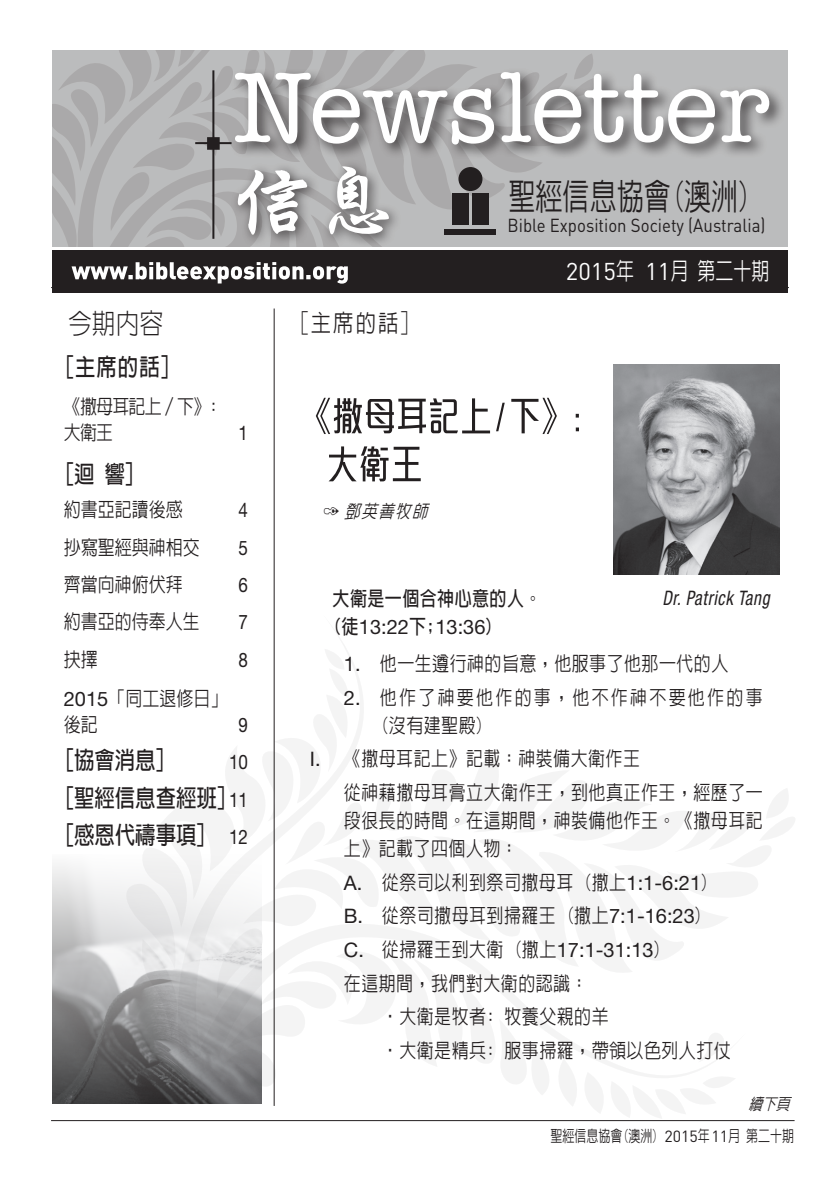
<style>
.page{position:relative;width:840px;height:1191px;background:#fff}
.page>*{position:absolute;margin:0;border:0;box-sizing:border-box;transform-origin:0 0}
.t1{font:500 36px "AR Hei B5";color:#231f20;scale:.75 1}
.t2{font:300 28px "AR Hei B5";color:#231f20;scale:.85 1}
.t3{font:700 24px/37.4px "AR Hei B5";color:#231f20;scale:.85 1}
.t4{font:24px "DIN";color:#fff}
.t5{font:500 24px "AR Hei B5";color:#231f20;scale:.85 1}
.t6{font:500 20px/33.6px "AR Hei B5";letter-spacing:.025em;color:#231f20;scale:.85 1}
.t7{font:20px "Helvetica Neue";color:#231f20}
.t8{font:500 20px "AR Hei B5";color:#231f20;scale:.85 1}
.t9{font:500 20px/28px "AR Hei B5";letter-spacing:.13em;color:#231f20;scale:.85 1}
.t10{font:italic condensed 20px "Helvetica Neue";letter-spacing:.04em;color:#231f20;scale:.85 1}
.t11{font:500 20px/26px "AR Hei B5";letter-spacing:-.05em;color:#231f20;scale:.85 1}
.t12{font:700 20px "AR Hei B5";letter-spacing:.025em;color:#231f20;scale:.85 1}
.t13{font:20px "Helvetica Neue";color:#231f20;scale:.85 1}
.t14{font:18.6px "DIN";color:#231f20;scale:.9 1}
.t15{font:italic 500 18px "AR Hei B5";color:#231f20;scale:.85 1}
.t16{font:500 16px "AR Hei B5";color:#231f20;scale:.75 1}
.t17{font:italic 500 16px "AR Hei B5";color:#231f20;scale:.85 1}
.s1{font-family:"Helvetica Neue";font-weight:400}
.s2{font-family:"Helvetica Neue";font-weight:400;font-size:20px}
.s3{font-family:"AR Hei B5";font-weight:500}
.s4{font-family:"AR Hei B5";font-weight:700}
.s5{font-family:"DIN";font-weight:400}
</style>
<div class="page">
<svg style="left:126px;top:648px;width:669px;height:470px"></svg>
<div style="left:52px;top:250px;width:735px;height:42px;background:#231f20"></div>
<div style="left:230px;top:67px;width:554px;height:93px;background:#231f20;opacity:.75"></div>
<hr style="left:51px;top:287px;width:737px;height:1px;background:#231f20">
<hr style="left:51px;top:1120px;width:743px;height:1px;background:#231f20">
<img style="left:613px;top:364px;width:166px;height:211px">
<svg style="left:52px;top:50px;width:716px;height:197px;background:#b4b3b4"></svg>
<svg style="left:329px;top:446px;width:91px;height:35px"></svg>
<svg style="left:315px;top:398px;width:263px;height:36px"></svg>
<img style="left:53px;top:855px;width:208px;height:248px">
<svg style="left:71px;top:262px;width:276px;height:22px"></svg>
<hr style="left:273px;top:308px;width:1px;height:798px;background:#231f20">
<hr style="left:212px;top:70px;width:2px;height:169px;background:#231f20">
<hr style="left:195px;top:142px;width:36px;height:2px;background:#231f20">
<div style="left:208px;top:138px;width:10px;height:11px;background:#231f20"></div>
<div style="left:207px;top:137px;width:12px;height:13px;border:2px solid #231f20"></div>
<h2 class="t2" style="left:68px;top:310px;width:113px">今期內容</h2>
<p class="t3" style="left:64px;top:348px;width:127px">[主席的話]</p>
<p class="t11" style="left:64px;top:393px;width:182px">《撒母耳記上／下》:大衛王</p>
<p class="t13" style="left:238px;top:421px;width:13px">1</p>
<p class="t3" style="left:64px;top:455px;width:85px">[迴 響]</p>
<p class="t8" style="left:64px;top:500px;width:142px">約書亞記讀後感</p>
<p class="t13" style="left:238px;top:498px;width:13px">4</p>
<p class="t8" style="left:64px;top:537px;width:162px">抄寫聖經與神相交</p>
<p class="t13" style="left:238px;top:535px;width:13px">5</p>
<p class="t8" style="left:64px;top:574px;width:142px">齊當向神俯伏拜</p>
<p class="t13" style="left:238px;top:573px;width:13px">6</p>
<p class="t8" style="left:64px;top:612px;width:162px">約書亞的侍奉人生</p>
<p class="t13" style="left:238px;top:610px;width:13px">7</p>
<p class="t6" style="left:64px;top:642px;width:42px">抉擇</p>
<p class="t13" style="left:238px;top:647px;width:13px">8</p>
<p class="t6" style="left:64px;top:685px;width:194px;line-height:26px"><span class="s1">2015</span>「同工退修日」後記</p>
<p class="t13" style="left:238px;top:713px;width:13px">9</p>
<p class="t3" style="left:64px;top:741px;width:121px">[協會消息]</p>
<p class="t13" style="left:229px;top:750px;width:24px">10</p>
<p class="t3" style="left:64px;top:779px;width:218px">[聖經信息查經班]<span class="s2">11 </span>[感恩代禱事項] <span class="s2">12</span></p>
<h1 class="t1" style="left:508px;top:178px;width:326px">聖經信息協會(澳洲)</h1>
<p class="t14" style="left:507px;top:214px;width:288px">Bible Exposition Society (Australia)</p>
<p class="t5" style="left:298px;top:311px;width:134px">[主席的話]</p>
<p class="t4" style="left:565px;top:256px;width:205px">2015<span class="s3">年</span> 11<span class="s3">月 第二十期</span></p>
<p class="t15" style="left:323px;top:501px;width:129px">✑ 鄧英善牧師</p>
<p class="t12" style="left:332px;top:588px;width:247px">大衛是一個合神心意的人。</p>
<p class="t7" style="left:332px;top:615px;width:163px"><span class="s4">(徒</span>13:22<span class="s4">下;</span>13:36<span class="s4">)</span></p>
<p class="t10" style="left:662px;top:586px;width:127px">Dr. Patrick Tang</p>
<p class="t6" style="left:344px;top:646px;width:453px"><span class="s1">1.</span> 他一生遵行神的旨意，他服事了他那一代的人</p>
<p class="t9" style="left:380px;top:683px;width:451px;text-indent:-36px"><span class="s1">2.</span> 他作了神要他作的事，他不作神不要他作的事(沒有建聖殿)</p>
<p class="t6" style="left:344px;top:742px;width:494px;text-indent:-34px"><span class="s1">I.</span> 《撒母耳記上》記載：神裝備大衛作王<br>從神藉撒母耳膏立大衛作王，到他真正作王，經歷了一</p>
<p class="t6" style="left:344px;top:806px;width:494px;line-height:28px">段很長的時間。在這期間，神裝備他作王。《撒母耳記上》記載了四個人物：</p>
<p class="t6" style="left:344px;top:865px;width:431px"><span class="s1">A.</span> 從祭司以利到祭司撒母耳 (撒上<span class="s1">1:1-6:21</span>)<br><span class="s1">B.</span> 從祭司撒母耳到掃羅王 (撒上<span class="s1">7:1-16:23</span>)</p>
<p class="t7" style="left:344px;top:938px;width:319px">C. <span class="s3">從掃羅王到大衛 (撒上</span>17:1-31:13<span class="s3">)</span></p>
<p class="t6" style="left:382px;top:966px;width:411px;text-indent:-38px">在這期間，我們對大衛的認識：<br>‧大衛是牧者: 牧養父親的羊<br>‧大衛是精兵: 服事掃羅，帶領以色列人打仗</p>
<p class="t17" style="left:748px;top:1095px;width:55px">續下頁</p>
<p class="t16" style="left:550px;top:1128px;width:326px">聖經信息協會(澳洲) <span class="s5">2015</span>年<span class="s5">11</span>月 第二十期</p>
</div>
